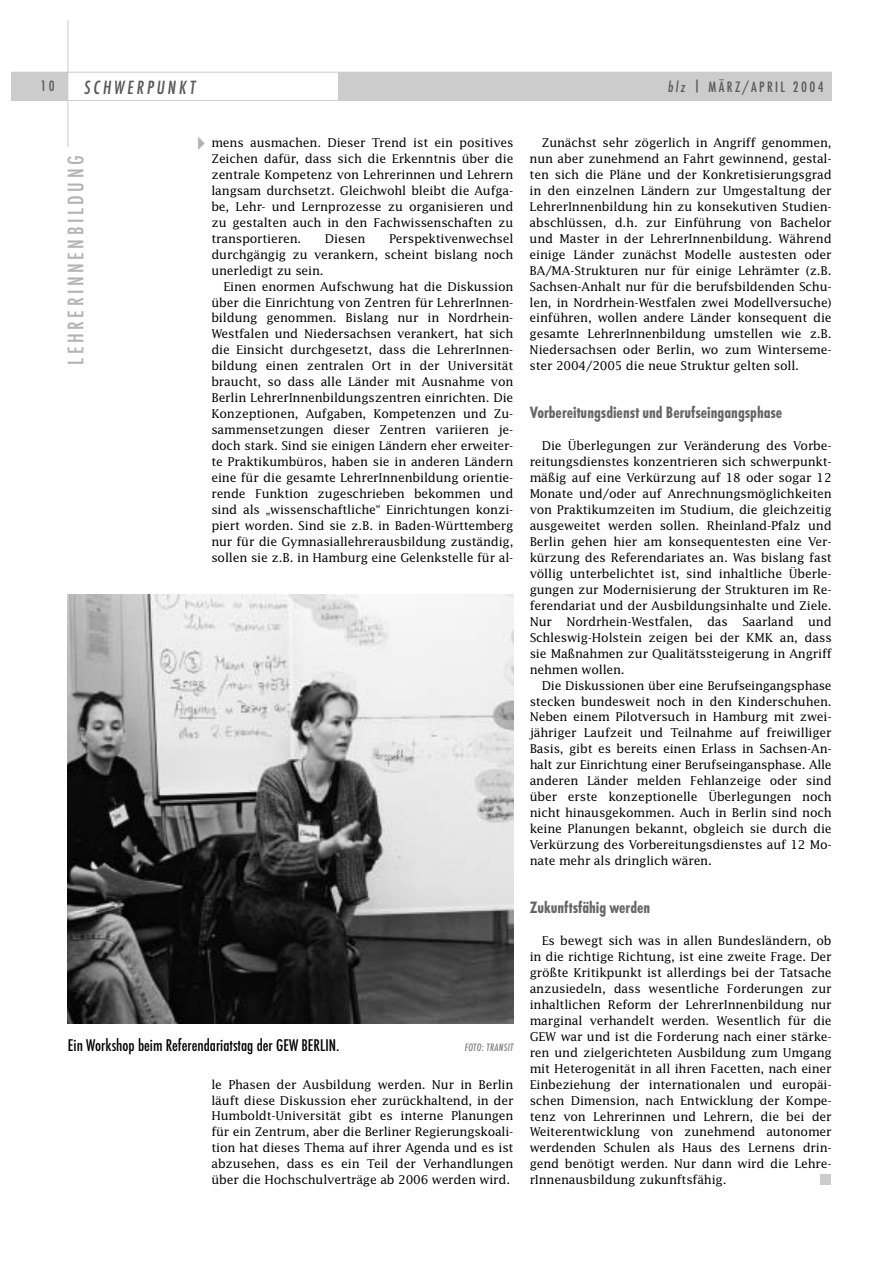
<style>
.page{position:relative;width:893px;height:1263px;background:#fff}
.page>*{position:absolute;margin:0;border:0;box-sizing:border-box;transform-origin:0 0}
.t1{font:500 condensed 23.55px "Futura T";letter-spacing:.15em;color:#b3b3b3}
.t2{font:italic 500 condensed 19.95px "Futura T";letter-spacing:.15em;color:#595959}
.t3{font:500 condensed 17.7px "Futura T";color:#000}
.t4{font:700 condensed 17.1px "Futura T";color:#666}
.t5{font:500 condensed 15.6px "Futura T";letter-spacing:.15em;color:#595959}
.t6{font:12.15px/15.9px "Lucida";letter-spacing:-.015em;color:#000;text-align:justify}
.t7{font:italic 500 condensed 11.25px "Futura T";letter-spacing:.03em;color:#808080}
.s1{font-style:italic}
</style>
<div class="page">
<div style="left:11px;top:72px;width:57px;height:28px;background:#ccc"></div>
<hr style="left:11px;top:100px;width:820px;height:1px;background:#ccc">
<hr style="left:11px;top:72px;width:820px;height:1px;background:#ccc">
<hr style="left:67px;top:20px;width:1px;height:127px;background:#ccc">
<div style="left:339px;top:72px;width:492px;height:28px;background:#ccc"></div>
<div style="left:820px;top:1174px;width:10px;height:10px;background:#ccc"></div>
<img style="left:68px;top:595px;width:445px;height:429px">
<p class="t5" style="left:41px;top:79px;width:16px">10</p>
<h2 class="t2" style="left:84px;top:79px;width:113px">SCHWERPUNKT</h2>
<p class="t5" style="left:668px;top:80px;width:157px"><span class="s1">blz</span> | MÄRZ/APRIL 2004</p>
<h1 class="t1" style="left:66px;top:365px;width:211px;rotate:-90deg">LEHRERINNENBILDUNG</h1>
<p class="t6" style="left:211px;top:136px;width:303px">mens ausmachen. Dieser Trend ist ein positives Zeichen dafür, dass sich die Erkenntnis über die zentrale Kompetenz von Lehrerinnen und Lehrern langsam durchsetzt. Gleichwohl bleibt die Aufga&shy;be, Lehr- und Lernprozesse zu organisieren und zu gestalten auch in den Fachwissenschaften zu transportieren.</p>
<p class="t6" style="left:211px;top:231px;width:303px;text-indent:178px">Perspektivenwechsel durchgängig zu verankern, scheint bislang noch unerledigt zu sein.</p>
<p class="t6" style="left:211px;top:279px;width:303px;text-indent:12px">Einen enormen Aufschwung hat die Diskussion über die Einrichtung von Zentren für LehrerInnen&shy;bildung genommen. Bislang nur in Nordrhein-Westfalen und Niedersachsen verankert, hat sich die Einsicht durchgesetzt, dass die LehrerInnen&shy;bildung einen zentralen Ort in der Universität braucht, so dass alle Länder mit Ausnahme von Berlin LehrerInnenbildungszentren einrichten. Die Konzeptionen, Aufgaben, Kompetenzen und Zu&shy;sammensetzungen dieser Zentren variieren je&shy;doch stark. Sind sie einigen Ländern eher erweiter&shy;te Praktikumbüros, haben sie in anderen Ländern eine für die gesamte LehrerInnenbildung orientie&shy;rende Funktion zugeschrieben bekommen und sind als „wissenschaftliche“ Einrichtungen konzi&shy;piert worden. Sind sie z.B. in Baden-Württemberg nur für die Gymnasiallehrerausbildung zuständig, sollen sie z.B. in Hamburg eine Gelenkstelle für al-</p>
<p class="t6" style="left:325px;top:231px;width:42px">Diesen</p>
<h3 class="t3" style="left:68px;top:1038px;width:273px">Ein Workshop beim Referendariatstag der GEW BERLIN.</h3>
<p class="t7" style="left:464px;top:1043px;width:50px">FOTO: TRANSIT</p>
<p class="t6" style="left:211px;top:1077px;width:303px">le Phasen der Ausbildung werden. Nur in Berlin läuft diese Diskussion eher zurückhaltend, in der Humboldt-Universität gibt es interne Planungen für ein Zentrum, aber die Berliner Regierungskoali&shy;tion hat dieses Thema auf ihrer Agenda und es ist abzusehen, dass es ein Teil der Verhandlungen über die Hochschulverträge ab 2006 werden wird.</p>
<p class="t6" style="left:529px;top:136px;width:303px;text-indent:12px">Zunächst sehr zögerlich in Angriff genommen, nun aber zunehmend an Fahrt gewinnend, gestal&shy;ten sich die Pläne und der Konkretisierungsgrad in den einzelnen Ländern zur Umgestaltung der LehrerInnenbildung hin zu konsekutiven Studien&shy;abschlüssen, d.h. zur Einführung von Bachelor und Master in der LehrerInnenbildung. Während einige Länder zunächst Modelle austesten oder BA/MA-Strukturen nur für einige Lehrämter (z.B.<br>Sachsen-Anhalt nur für die berufsbildenden Schu&shy;len, in Nordrhein-Westfalen zwei Modellversuche) einführen, wollen andere Länder konsequent die gesamte LehrerInnenbildung umstellen wie z.B.<br>Niedersachsen oder Berlin, wo zum Winterseme&shy;ster 2004/2005 die neue Struktur gelten soll.</p>
<h3 class="t4" style="left:529px;top:406px;width:254px">Vorbereitungsdienst und Berufseingangsphase</h3>
<p class="t6" style="left:529px;top:439px;width:303px;text-indent:12px">Die Überlegungen zur Veränderung des Vorbe&shy;reitungsdienstes konzentrieren sich schwerpunkt&shy;mäßig auf eine Verkürzung auf 18 oder sogar 12<br>Monate und/oder auf Anrechnungsmöglichkeiten von Praktikumzeiten im Studium, die gleichzeitig ausgeweitet werden sollen. Rheinland-Pfalz und Berlin gehen hier am konsequentesten eine Ver&shy;kürzung des Referendariates an. Was bislang fast völlig unterbelichtet ist, sind inhaltliche Überle&shy;gungen zur Modernisierung der Strukturen im Re&shy;ferendariat und der Ausbildungsinhalte und Ziele.<br>Nur Nordrhein-Westfalen, das Saarland und Schleswig-Holstein zeigen bei der KMK an, dass sie Maßnahmen zur Qualitätssteigerung in Angriff nehmen wollen.</p>
<p class="t6" style="left:529px;top:678px;width:303px;text-indent:12px">Die Diskussionen über eine Berufseingangsphase stecken bundesweit noch in den Kinderschuhen.<br>Neben einem Pilotversuch in Hamburg mit zwei&shy;jähriger Laufzeit und Teilnahme auf freiwilliger Basis, gibt es bereits einen Erlass in Sachsen-An&shy;halt zur Einrichtung einer Berufseingansphase. Alle anderen Länder melden Fehlanzeige oder sind über erste konzeptionelle Überlegungen noch nicht hinausgekommen. Auch in Berlin sind noch keine Planungen bekannt, obgleich sie durch die Verkürzung des Vorbereitungsdienstes auf 12 Mo&shy;nate mehr als dringlich wären.</p>
<h3 class="t4" style="left:529px;top:901px;width:122px">Zukunftsfähig werden</h3>
<p class="t6" style="left:529px;top:934px;width:303px;text-indent:12px">Es bewegt sich was in allen Bundesländern, ob in die richtige Richtung, ist eine zweite Frage. Der größte Kritikpunkt ist allerdings bei der Tatsache anzusiedeln, dass wesentliche Forderungen zur inhaltlichen Reform der LehrerInnenbildung nur marginal verhandelt werden. Wesentlich für die GEW war und ist die Forderung nach einer stärke&shy;ren und zielgerichteten Ausbildung zum Umgang mit Heterogenität in all ihren Facetten, nach einer Einbeziehung der internationalen und europäi&shy;schen Dimension, nach Entwicklung der Kompe&shy;tenz von Lehrerinnen und Lehrern, die bei der Weiterentwicklung von zunehmend autonomer werdenden Schulen als Haus des Lernens drin&shy;gend benötigt werden. Nur dann wird die Lehre&shy;rInnenausbildung zukunftsfähig.</p>
</div>
